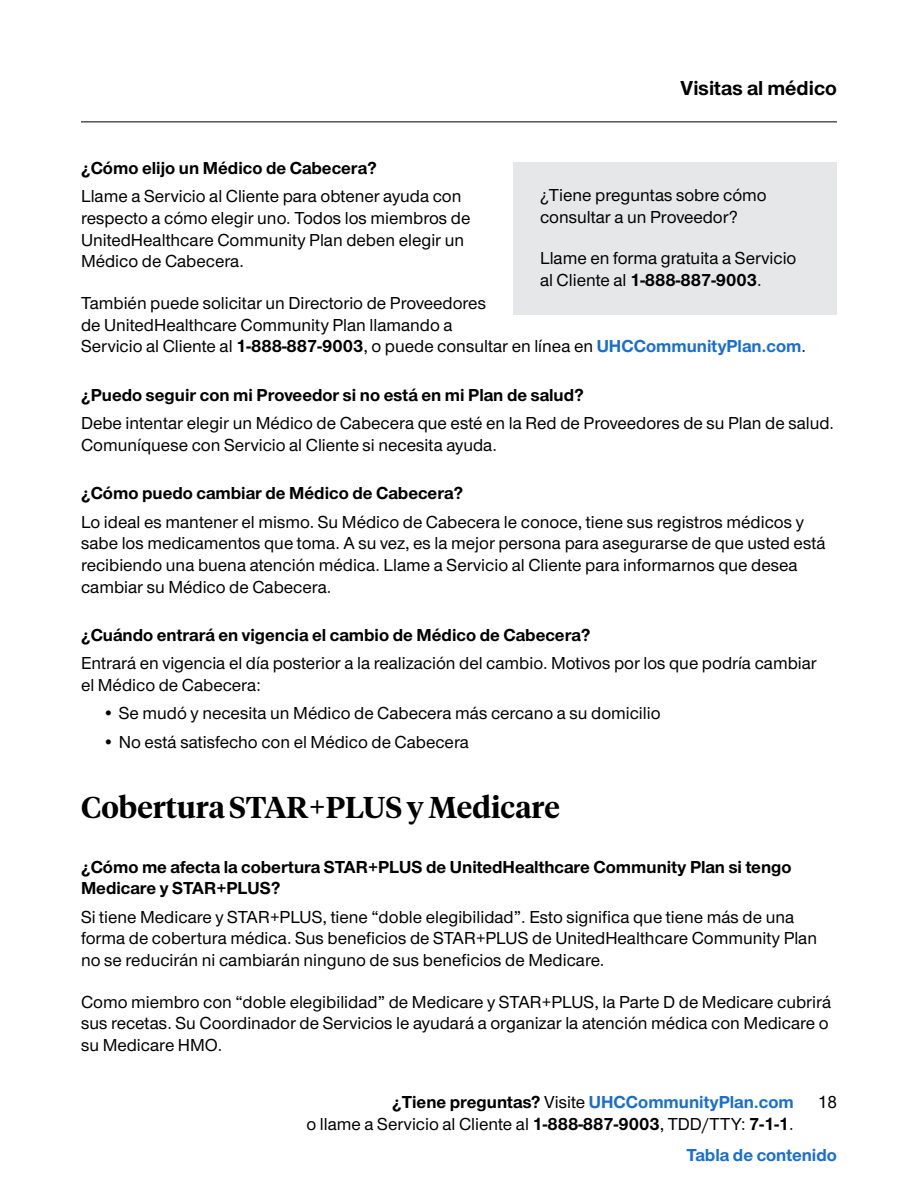
<style>
.page{position:relative;width:918px;height:1188px;background:#fff}
.page>*{position:absolute;margin:0;border:0;box-sizing:border-box;transform-origin:0 0}
.Head_2___20pt_AFTER{font:600 30px "UHC Serif Headline";color:#000}
.t1{font:700 21px "UHC Sans";color:#000}
.Body{font:500 18px/21.6px "UHC Sans";color:#000}
.Head_4___12pt{font:700 18px/21.6px "UHC Sans";color:#000}
.Body_BEFORE_bullet{font:500 18px/21.6px "UHC Sans";color:#000}
.t2{font:700 18px "UHC Sans";color:#196ecf}
.s1{font-weight:700}
.s2{font-weight:700;color:#196ecf}
.s3{color:#000}
.s4{font-weight:500;color:#000}
</style>
<div class="page">
<hr style="left:81px;top:122px;width:756px;height:1px;background:#000">
<div style="left:513px;top:162px;width:324px;height:153px;background:#e6e7e8"></div>
<p class="t1" style="left:681px;top:74px;width:158px">Visitas al médico</p>
<p class="Head_4___12pt" style="left:81px;top:157px;width:297px">¿Cómo elijo un Médico de Cabecera?</p>
<p class="Body" style="left:81px;top:185px;width:391px">Llame a Servicio al Cliente para obtener ayuda con respecto a cómo elegir uno. Todos los miembros de UnitedHealthcare Community Plan deben elegir un Médico de Cabecera.</p>
<p class="Body" style="left:81px;top:291px;width:727px">También puede solicitar un Directorio de Proveedores<br>de UnitedHealthcare Community Plan llamando a<br>Servicio al Cliente al <span class="s1">1-888-887-9003</span>, o puede consultar en línea en <span class="s2">UHCCommunityPlan.com</span>.</p>
<p class="Head_4___12pt" style="left:81px;top:383px;width:504px">¿Puedo seguir con mi Proveedor si no está en mi Plan de salud?</p>
<p class="Body" style="left:81px;top:412px;width:755px">Debe intentar elegir un Médico de Cabecera que esté en la Red de Proveedores de su Plan de salud.<br>Comuníquese con Servicio al Cliente si necesita ayuda.</p>
<p class="Head_4___12pt" style="left:81px;top:482px;width:384px">¿Cómo puedo cambiar de Médico de Cabecera?</p>
<p class="Body" style="left:81px;top:510px;width:746px">Lo ideal es mantener el mismo. Su Médico de Cabecera le conoce, tiene sus registros médicos y sabe los medicamentos que toma. A su vez, es la mejor persona para asegurarse de que usted está recibiendo una buena atención médica. Llame a Servicio al Cliente para informarnos que desea cambiar su Médico de Cabecera.</p>
<p class="Head_4___12pt" style="left:81px;top:624px;width:511px">¿Cuándo entrará en vigencia el cambio de Médico de Cabecera?</p>
<p class="Body_BEFORE_bullet" style="left:81px;top:652px;width:737px">Entrará en vigencia el día posterior a la realización del cambio. Motivos por los que podría cambiar el Médico de Cabecera:</p>
<p class="Body" style="left:103px;top:702px;width:559px">• Se mudó y necesita un Médico de Cabecera más cercano a su domicilio</p>
<p class="Body" style="left:103px;top:730px;width:368px">• No está satisfecho con el Médico de Cabecera</p>
<p class="Body" style="left:540px;top:183px;width:228px">¿Tiene preguntas sobre cómo consultar a un Proveedor?</p>
<p class="Body" style="left:540px;top:247px;width:258px">Llame en forma gratuita a Servicio al Cliente al <span class="s1">1-888-887-9003</span>.</p>
<p class="Head_2___20pt_AFTER" style="left:81px;top:786px;width:480px">Cobertura STAR+PLUS y Medicare</p>
<p class="Head_4___12pt" style="left:81px;top:855px;width:712px">¿Cómo me afecta la cobertura STAR+PLUS de UnitedHealthcare Community Plan si tengo<br>Medicare y STAR+PLUS?</p>
<p class="Body" style="left:81px;top:905px;width:738px">Si tiene Medicare y STAR+PLUS, tiene “doble elegibilidad”. Esto significa que tiene más de una forma de cobertura médica. Sus beneficios de STAR+PLUS de UnitedHealthcare Community Plan no se reducirán ni cambiarán ninguno de sus beneficios de Medicare.</p>
<p class="Body" style="left:81px;top:990px;width:752px">Como miembro con “doble elegibilidad” de Medicare y STAR+PLUS, la Parte D de Medicare cubrirá sus recetas. Su Coordinador de Servicios le ayudará a organizar la atención médica con Medicare o su Medicare HMO.</p>
<p class="t2" style="left:392px;top:1090px;width:403px"><span class="s3">¿Tiene preguntas?</span> <span class="s4">Visite</span> UHCCommunityPlan.com</p>
<p class="Body" style="left:818px;top:1091px;width:21px">18</p>
<p class="Body" style="left:307px;top:1112px;width:489px">o llame a Servicio al Cliente al <span class="s1">1-888-887-9003</span>, TDD/TTY: <span class="s1">7-1-1</span>.</p>
<p class="t2" style="left:687px;top:1143px;width:152px">Tabla de contenido</p>
</div>
